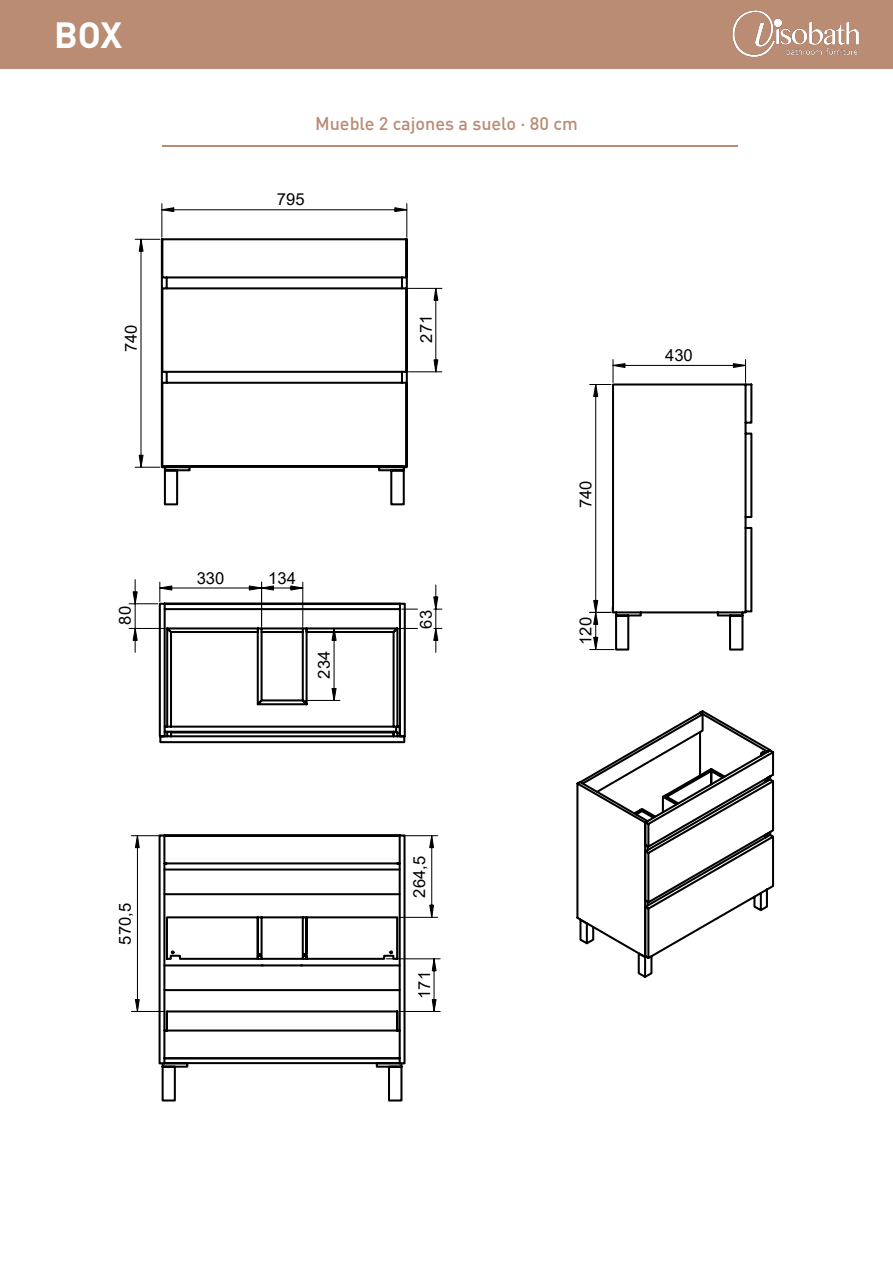
<style>
.page{position:relative;width:893px;height:1263px;background:#fff}
.page>*{position:absolute;margin:0;border:0;box-sizing:border-box;transform-origin:0 0}
.t1{font:700 36px "DIN Pro";color:#fff}
.t2{font:500 18px "DIN";color:#ba8c74}
.t3{font:16.5px "Arial";letter-spacing:.01em;color:#000}
</style>
<div class="page">
<div style="left:0;top:0;width:893px;height:68px;background:#ba8c74"></div>
<img style="left:732px;top:11px;width:127px;height:45px">
<hr style="left:163px;top:145px;width:575px;height:1px;background:#ba8c74">
<svg style="left:163px;top:474px;width:242px;height:32px"></svg>
<svg style="left:134px;top:203px;width:309px;height:271px"></svg>
<svg style="left:128px;top:579px;width:315px;height:165px"></svg>
<svg style="left:158px;top:834px;width:248px;height:231px"></svg>
<svg style="left:161px;top:867px;width:242px;height:235px"></svg>
<svg style="left:398px;top:834px;width:40px;height:90px"></svg>
<svg style="left:385px;top:952px;width:56px;height:66px"></svg>
<svg style="left:131px;top:834px;width:35px;height:184px"></svg>
<svg style="left:589px;top:359px;width:164px;height:292px"></svg>
<svg style="left:577px;top:710px;width:198px;height:268px"></svg>
<h1 class="t1" style="left:54px;top:10px;width:70px">BOX</h1>
<p class="t3" style="left:120px;top:352px;width:30px;rotate:-90deg">740</p>
<p class="t2" style="left:315px;top:112px;width:264px">Mueble 2 cajones a suelo · 80 cm</p>
<p class="t3" style="left:277px;top:188px;width:29px">795</p>
<p class="t3" style="left:415px;top:343px;width:29px;rotate:-90deg">271</p>
<p class="t3" style="left:197px;top:567px;width:29px">330</p>
<p class="t3" style="left:268px;top:567px;width:29px">134</p>
<p class="t3" style="left:574px;top:508px;width:30px;rotate:-90deg">740</p>
<p class="t3" style="left:114px;top:625px;width:20px;rotate:-90deg">80</p>
<p class="t3" style="left:415px;top:629px;width:20px;rotate:-90deg">63</p>
<p class="t3" style="left:114px;top:944px;width:43px;rotate:-90deg">570,5</p>
<p class="t3" style="left:313px;top:678px;width:30px;rotate:-90deg">234</p>
<p class="t3" style="left:408px;top:898px;width:44px;rotate:-90deg">264,5</p>
<p class="t3" style="left:413px;top:999px;width:30px;rotate:-90deg">171</p>
<p class="t3" style="left:574px;top:645px;width:29px;rotate:-90deg">120</p>
<p class="t3" style="left:665px;top:344px;width:29px">430</p>
</div>
